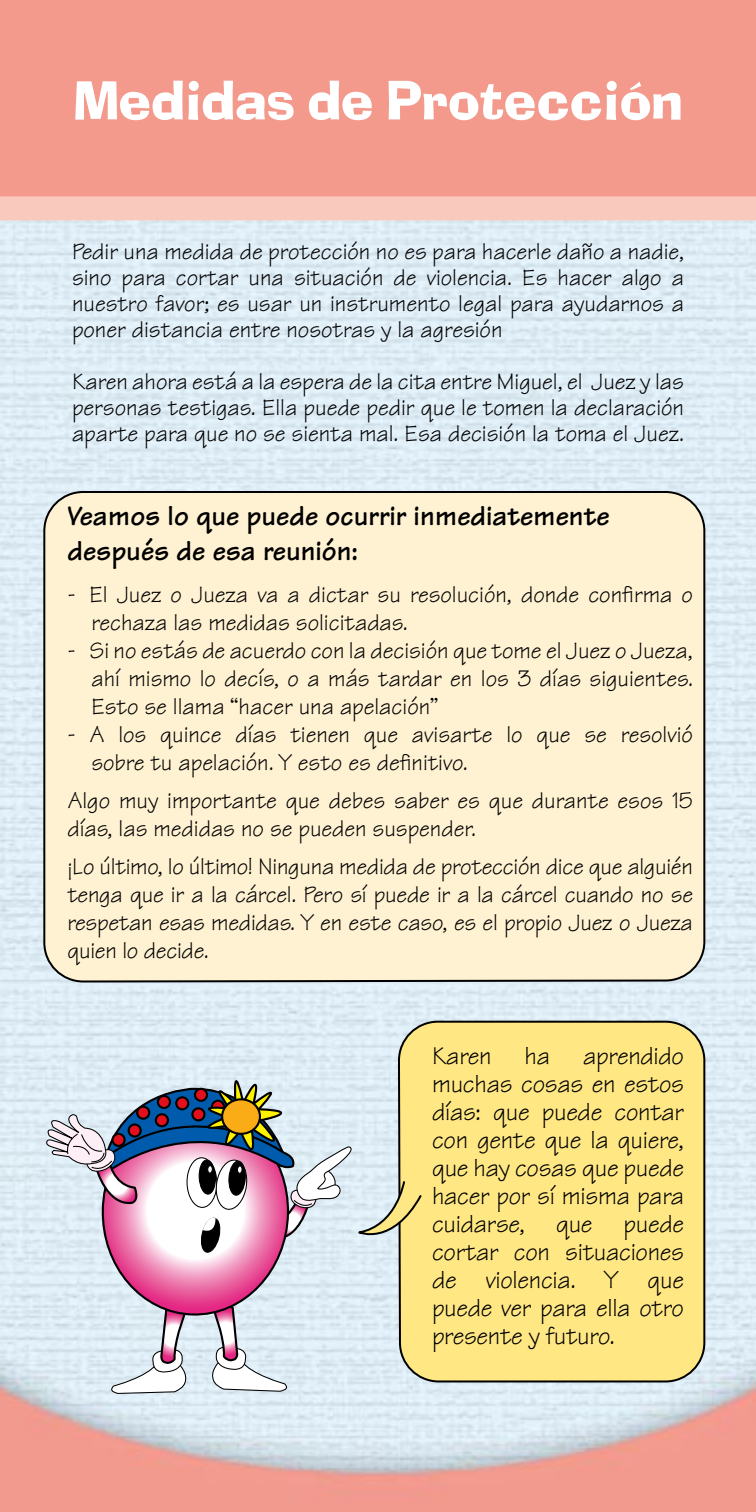
<style>
.page{position:relative;width:756px;height:1512px;background:#fff}
.page>*{position:absolute;margin:0;border:0;box-sizing:border-box;transform-origin:0 0}
.TIT1{font:52px "Ad Lib Font";color:#fff}
.TIT3{font:700 29px/34.8px "Tekton";color:#000}
.BODY{font:26px/28px "Tekton";letter-spacing:-.01em;color:#000;text-align:justify}
.BODY-2{font:24px/28px "Tekton";color:#000;text-align:justify}
</style>
<div class="page">
<svg style="left:0;top:0;width:756px;height:304px;background:#edb4ad"></svg>
<div style="left:42px;top:490px;width:664px;height:493px;background:#fff2d2"></div>
<div style="left:397px;top:1020px;width:309px;height:363px;background:#ffe884"></div>
<svg style="left:44px;top:1053px;width:379px;height:343px;background:#d0cad1"></svg>
<p class="TIT1" style="left:74px;top:70px;width:610px">Medidas de Protección</p>
<p class="BODY-2" style="left:72px;top:238px;width:614px;line-height:26px">Pedir una medida de protección no es para hacerle daño a nadie, sino para cortar una situación de violencia. Es hacer algo a nuestro favor; es usar un instrumento legal para ayudarnos a poner distancia entre nosotras y la agresión</p>
<p class="BODY-2" style="left:72px;top:368px;width:614px;line-height:26px">Karen ahora está a la espera de la cita entre Miguel, el Juez y las personas testigas. Ella puede pedir que le tomen la declaración aparte para que no se sienta mal. Esa decisión la toma el Juez.</p>
<p class="TIT3" style="left:67px;top:498px;width:544px">Veamos lo que puede ocurrir inmediatemente después de esa reunión:</p>
<p class="BODY-2" style="left:91px;top:581px;width:603px;text-indent:-24px">- El Juez o Jueza va a dictar su resolución, donde confirma o rechaza las medidas solicitadas.</p>
<p class="BODY-2" style="left:91px;top:637px;width:603px;text-indent:-24px">- Si no estás de acuerdo con la decisión que tome el Juez o Jueza, ahí mismo lo decís, o a más tardar en los 3 días siguientes.<br>Esto se llama “hacer una apelación”</p>
<p class="BODY-2" style="left:91px;top:721px;width:603px;text-indent:-24px">- A los quince días tienen que avisarte lo que se resolvió sobre tu apelación. Y esto es definitivo.</p>
<p class="BODY-2" style="left:67px;top:787px;width:627px">Algo muy importante que debes saber es que durante esos 15 días, las medidas no se pueden suspender.</p>
<p class="BODY-2" style="left:67px;top:853px;width:627px">¡Lo último, lo último! Ninguna medida de protección dice que alguién tenga que ir a la cárcel. Pero sí puede ir a la cárcel cuando no se respetan esas medidas. Y en este caso, es el propio Juez o Jueza quien lo decide.</p>
<p class="BODY" style="left:432px;top:1041px;width:61px">Karen</p>
<p class="BODY" style="left:525px;top:1041px;width:27px">ha</p>
<p class="BODY" style="left:432px;top:1041px;width:254px;text-indent:151px">aprendido muchas cosas en estos días: que puede contar con gente que la quiere, que hay cosas que puede hacer por sí misma para cuidarse, que puede cortar con situaciones de violencia. Y que puede ver para ella otro presente y futuro.</p>
</div>
